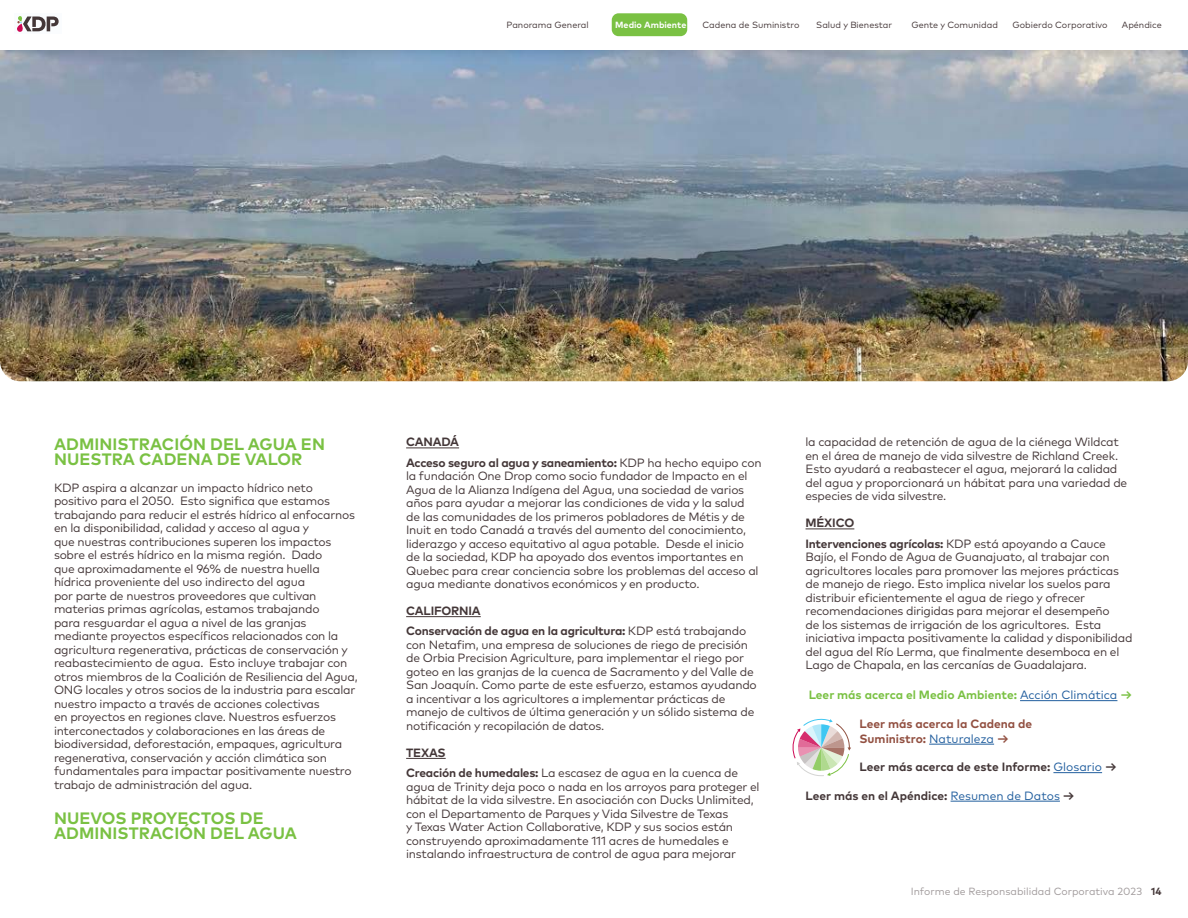
<style>
.page{position:relative;width:1188px;height:918px;background:#fff}
.page>*{position:absolute;margin:0;border:0;box-sizing:border-box;transform-origin:0 0}
.t1{font:700 16.5px/15px "Mark Pro";letter-spacing:.005em;color:#7ac143}
.t2{font:12px/13.5px "Mark Pro";letter-spacing:-.02em;color:#443738}
.t3{font:700 12px/20.2px "Mark Pro";letter-spacing:-.02em;color:#443738}
.t4{font:700 12px "Mark Pro";color:#443738}
.t5{font:700 12px "Mark Pro";color:#7ac143}
.t6{font:700 12px/15px "Mark Pro";color:#925041}
.t7{font:10.5px "Mark Pro";color:#a19b9c}
.t8{font:700 10.5px "Mark Pro";color:#443738}
.t9{font:9px "Mark Pro";color:#443738}
.t10{font:700 9px "Mark Pro";color:#fff}
.s1{font-weight:400}
.s2{font-weight:700}
.s3{font-weight:400;color:#215e9e}
</style>
<div class="page">
<img style="left:0;top:64px;width:1188px;height:317px">
<svg style="left:792px;top:718px;width:59px;height:58px"></svg>
<hr style="left:406px;top:447px;width:53px;height:1px;background:#443738">
<hr style="left:406px;top:616px;width:75px;height:1px;background:#443738">
<hr style="left:406px;top:758px;width:40px;height:1px;background:#443738">
<hr style="left:806px;top:528px;width:48px;height:1px;background:#443738">
<hr style="left:1020px;top:700px;width:97px;height:1px;background:#215e9e">
<hr style="left:929px;top:744px;width:65px;height:1px;background:#215e9e">
<hr style="left:1053px;top:772px;width:49px;height:1px;background:#215e9e">
<hr style="left:951px;top:801px;width:109px;height:1px;background:#215e9e">
<div style="left:0;top:0;width:1188px;height:64px;background:#000;opacity:.2"></div>
<div style="left:0;top:0;width:1188px;height:50px;background:#fff"></div>
<div style="left:612px;top:13px;width:75px;height:23px;background:#7ac143;border-radius:7px"></div>
<div style="left:14px;top:13px;width:48px;height:21px;background:#fafcfe"></div>
<svg style="left:17px;top:16px;width:42px;height:16px"></svg>
<p class="t9" style="left:507px;top:18px;width:84px">Panorama General</p>
<p class="t10" style="left:615px;top:17px;width:73px">Medio Ambiente</p>
<p class="t9" style="left:702px;top:18px;width:98px">Cadena de Suministro</p>
<p class="t9" style="left:816px;top:18px;width:77px">Salud y Bienestar</p>
<p class="t9" style="left:911px;top:18px;width:88px">Gente y Comunidad</p>
<p class="t9" style="left:1012px;top:18px;width:97px">Gobierdo Corporativo</p>
<p class="t9" style="left:1122px;top:18px;width:41px">Apéndice</p>
<h1 class="t1" style="left:54px;top:435px;width:272px">ADMINISTRACIÓN DEL AGUA EN<br>NUESTRA CADENA DE VALOR</h1>
<p class="t2" style="left:54px;top:480px;width:305px">KDP aspira a alcanzar un impacto hídrico neto positivo para el 2050. Esto significa que estamos trabajando para reducir el estrés hídrico al enfocarnos en la disponibilidad, calidad y acceso al agua y<br>que nuestras contribuciones superen los impactos sobre el estrés hídrico en la misma región. Dado<br>que aproximadamente el 96% de nuestra huella hídrica proveniente del uso indirecto del agua<br>por parte de nuestros proveedores que cultivan materias primas agrícolas, estamos trabajando<br>para resguardar el agua a nivel de las granjas mediante proyectos específicos relacionados con la agricultura regenerativa, prácticas de conservación y reabastecimiento de agua. Esto incluye trabajar con otros miembros de la Coalición de Resiliencia del Agua, ONG locales y otros socios de la industria para escalar nuestro impacto a través de acciones colectivas<br>en proyectos en regiones clave. Nuestros esfuerzos interconectados y colaboraciones en las áreas de biodiversidad, deforestación, empaques, agricultura regenerativa, conservación y acción climática son fundamentales para impactar positivamente nuestro trabajo de administración del agua.</p>
<h1 class="t1" style="left:54px;top:809px;width:244px">NUEVOS PROYECTOS DE<br>ADMINISTRACIÓN DEL AGUA</h1>
<p class="t3" style="left:406px;top:431px;width:357px">CANADÁ<br>Acceso seguro al agua y saneamiento: <span class="s1">KDP ha hecho equipo con</span></p>
<p class="t2" style="left:406px;top:468px;width:354px">la fundación One Drop como socio fundador de Impacto en el Agua de la Alianza Indígena del Agua, una sociedad de varios años para ayudar a mejorar las condiciones de vida y la salud de las comunidades de los primeros pobladores de Métis y de Inuit en todo Canadá a través del aumento del conocimiento, liderazgo y acceso equitativo al agua potable. Desde el inicio de la sociedad, KDP ha apoyado dos eventos importantes en Quebec para crear conciencia sobre los problemas del acceso al agua mediante donativos económicos y en producto.</p>
<p class="t3" style="left:406px;top:600px;width:342px">CALIFORNIA<br>Conservación de agua en la agricultura: <span class="s1">KDP está trabajando</span></p>
<p class="t2" style="left:406px;top:637px;width:352px">con Netafim, una empresa de soluciones de riego de precisión de Orbia Precision Agriculture, para implementar el riego por goteo en las granjas de la cuenca de Sacramento y del Valle de San Joaquín. Como parte de este esfuerzo, estamos ayudando a incentivar a los agricultores a implementar prácticas de manejo de cultivos de última generación y un sólido sistema de notificación y recopilación de datos.</p>
<p class="t2" style="left:406px;top:742px;width:334px;line-height:20.2px"><span class="s2">TEXAS<br>Creación de humedales:</span> La escasez de agua en la cuenca de</p>
<p class="t2" style="left:406px;top:779px;width:355px">agua de Trinity deja poco o nada en los arroyos para proteger el hábitat de la vida silvestre. En asociación con Ducks Unlimited, con el Departamento de Parques y Vida Silvestre de Texas<br>y Texas Water Action Collaborative, KDP y sus socios están construyendo aproximadamente 111 acres de humedales e instalando infraestructura de control de agua para mejorar</p>
<p class="t2" style="left:806px;top:434px;width:323px">la capacidad de retención de agua de la ciénega Wildcat en el área de manejo de vida silvestre de Richland Creek.<br>Esto ayudará a reabastecer el agua, mejorará la calidad del agua y proporcionará un hábitat para una variedad de especies de vida silvestre.</p>
<p class="t3" style="left:806px;top:512px;width:302px">MÉXICO<br>Intervenciones agrícolas: <span class="s1">KDP está apoyando a Cauce</span></p>
<p class="t2" style="left:806px;top:549px;width:329px">Bajío, el Fondo de Agua de Guanajuato, al trabajar con agricultores locales para promover las mejores prácticas de manejo de riego. Esto implica nivelar los suelos para distribuir eficientemente el agua de riego y ofrecer recomendaciones dirigidas para mejorar el desempeño<br>de los sistemas de irrigación de los agricultores. Esta iniciativa impacta positivamente la calidad y disponibilidad del agua del Río Lerma, que finalmente desemboca en el Lago de Chapala, en las cercanías de Guadalajara.</p>
<p class="t5" style="left:809px;top:686px;width:325px">Leer más acerca el Medio Ambiente: <span class="s3">Acción Climática</span> →</p>
<p class="t6" style="left:860px;top:715px;width:174px">Leer más acerca la Cadena de<br>Suministro: <span class="s3">Naturaleza</span> →</p>
<p class="t4" style="left:860px;top:758px;width:259px">Leer más acerca de este Informe: <span class="s3">Glosario</span> →</p>
<p class="t4" style="left:806px;top:786px;width:271px">Leer más en el Apéndice: <span class="s3">Resumen de Datos</span> →</p>
<p class="t7" style="left:911px;top:883px;width:233px">Informe de Responsabilidad Corporativa 2023</p>
<p class="t8" style="left:1151px;top:883px;width:12px">14</p>
</div>
